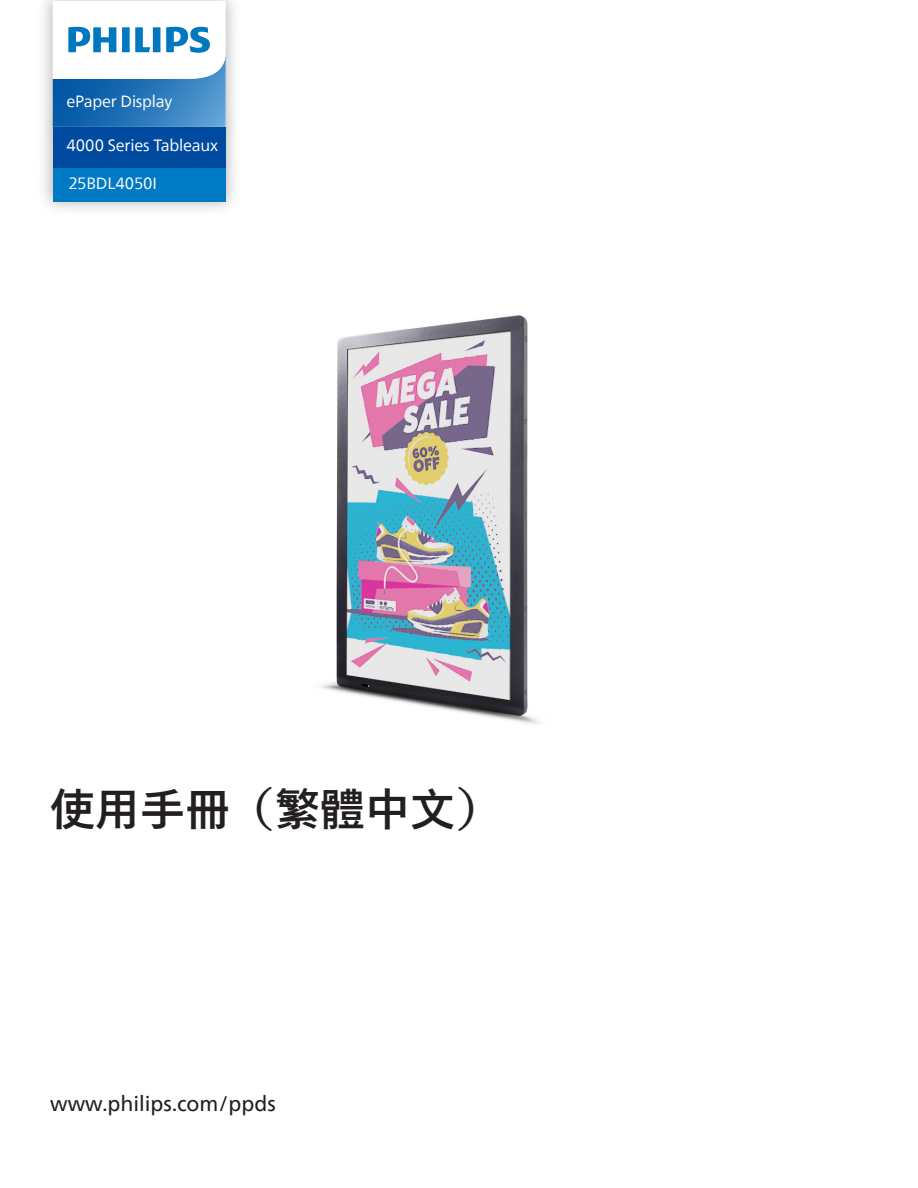
<style>
.page{position:relative;width:918px;height:1188px;background:#fff}
.page>*{position:absolute;margin:0;border:0;box-sizing:border-box;transform-origin:0 0}
.t1{font:500 45px "M Xiang He Hei TC";color:#231f20}
.t2{font:21px "Neue Frutiger World";color:#231f20}
.t3{font:16.2px "Neue Frutiger World";letter-spacing:-.01em;color:#fff}
</style>
<div class="page">
<img style="left:320px;top:315px;width:219px;height:409px">
<img style="left:44px;top:1px;width:190px;height:208px">
<svg style="left:53px;top:1px;width:173px;height:105px"></svg>
<img style="left:43px;top:106px;width:192px;height:83px">
<div style="left:53px;top:127px;width:173px;height:41px;background:#004b9f"></div>
<div style="left:53px;top:168px;width:173px;height:34px;background:#007ac5"></div>
<p class="t3" style="left:66px;top:88px;width:107px">ePaper Display</p>
<p class="t3" style="left:66px;top:133px;width:153px">4000 Series Tableaux</p>
<p class="t3" style="left:68px;top:171px;width:90px">25BDL4050I</p>
<p class="t1" style="left:50px;top:774px;width:452px">使用手冊（繁體中文）</p>
<p class="t2" style="left:50px;top:1087px;width:227px">www.philips.com/ppds</p>
</div>
